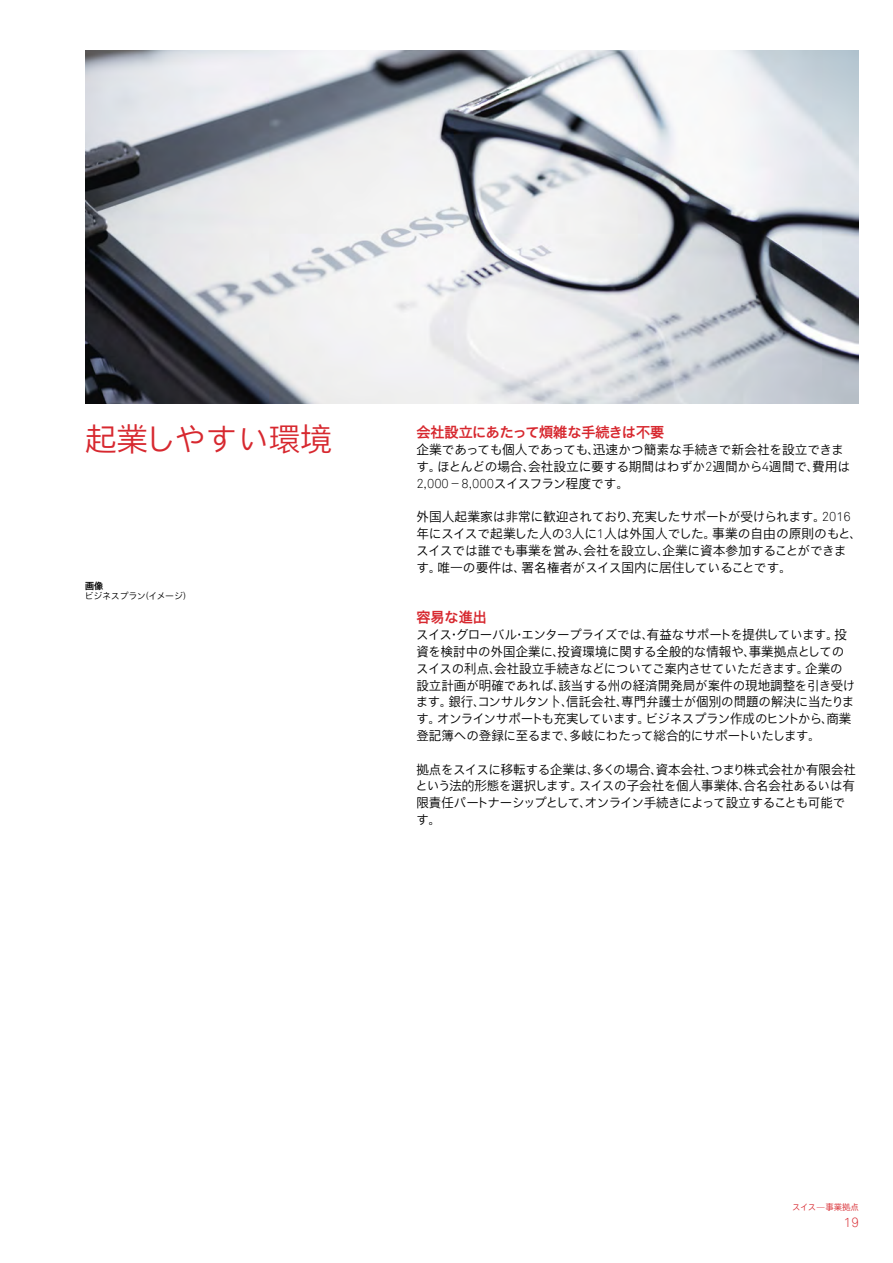
<style>
.page{position:relative;width:893px;height:1263px;background:#fff}
.page>*{position:absolute;margin:0;border:0;box-sizing:border-box;transform-origin:0 0}
.t1{font:31.5px "Akkurat S GE Light";color:#d7282f}
.t2{font:14.1px "Akkurat S GE Bold";color:#d7282f}
.t3{font:13.2px "Akkurat S GE Light";color:#d7282f}
.t4{font:12.75px/16.8px "Akkurat S GE Light";letter-spacing:-.01em;color:#000}
.t5{font:9px "Akkurat S GE Light";letter-spacing:-.03em;color:#000}
.t6{font:9px "Akkurat S GE Bold";color:#000}
.t7{font:8.4px "Akkurat S GE Light";color:#d7282f}
</style>
<div class="page">
<img style="left:85px;top:51px;width:774px;height:353px">
<h1 class="t1" style="left:85px;top:417px;width:248px">起業しやすい環境</h1>
<p class="t2" style="left:416px;top:422px;width:249px">会社設立にあたって煩雑な手続きは不要</p>
<p class="t4" style="left:416px;top:441px;width:435px">企業であっても個人であっても、迅速かつ簡素な手続きで新会社を設立できます。ほとんどの場合、会社設立に要する期間はわずか2週間から4週間で、費用は<br>2,000－8,000スイスフラン程度です。</p>
<p class="t4" style="left:416px;top:508px;width:447px">外国人起業家は非常に歓迎されており、充実したサポートが受けられます。2016年にスイスで起業した人の3人に1人は外国人でした。事業の自由の原則のもと、スイスでは誰でも事業を営み、会社を設立し、企業に資本参加することができます。唯一の要件は、署名権者がスイス国内に居住していることです。</p>
<p class="t2" style="left:416px;top:607px;width:72px">容易な進出</p>
<p class="t4" style="left:416px;top:626px;width:441px">スイス・グローバル・エンタープライズでは、有益なサポートを提供しています。投資を検討中の外国企業に、投資環境に関する全般的な情報や、事業拠点としてのスイスの利点、会社設立手続きなどについてご案内させていただきます。企業の設立計画が明確であれば、該当する州の経済開発局が案件の現地調整を引き受けます。銀行、コンサルタン卜、信託会社、専門弁護士が個別の問題の解決に当たります。オンラインサポートも充実しています。ビジネスプラン作成のヒントから、商業登記簿への登録に至るまで、多岐にわたって総合的にサポートいたします。</p>
<p class="t4" style="left:415px;top:760px;width:442px">拠点をスイスに移転する企業は、多くの場合、資本会社、つまり株式会社か有限会社という法的形態を選択します。スイスの子会社を個人事業体、合名会社あるいは有限責任パートナーシップとして、オンライン手続きによって設立することも可能です。</p>
<p class="t6" style="left:85px;top:579px;width:19px">画像</p>
<p class="t5" style="left:84px;top:590px;width:109px">ビジネスプラン（イメージ）</p>
<p class="t7" style="left:792px;top:1202px;width:68px">スイス―事業拠点</p>
<p class="t3" style="left:844px;top:1213px;width:17px">19</p>
</div>
